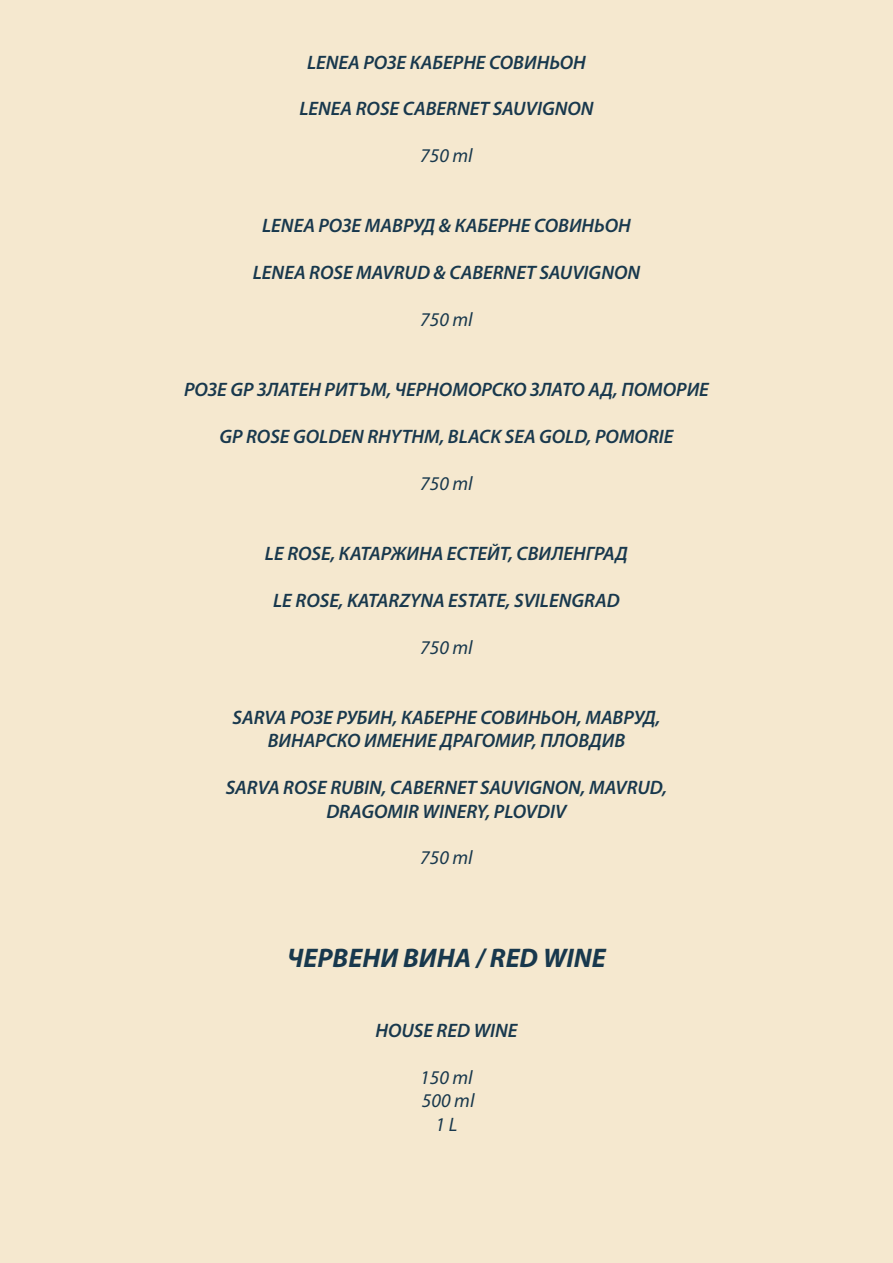
<style>
.page{position:relative;width:893px;height:1263px;background:#f5e8cf}
.page>*{position:absolute;margin:0;border:0;box-sizing:border-box;transform-origin:0 0}
.t1{font:italic 700 27px "Myriad Pro";color:#18384d}
.t2{font:italic 600 19.5px/23.4px "Myriad Pro";color:#18384d;text-align:center}
.t3{font:italic 19.5px/23.4px "Myriad Pro";color:#18384d;text-align:center}
</style>
<div class="page">
<p class="t2" style="left:307px;top:50px;width:280px">LENEA РОЗЕ КАБЕРНЕ СОВИНЬОН</p>
<p class="t2" style="left:299px;top:97px;width:296px">LENEA ROSE CABERNET SAUVIGNON</p>
<p class="t3" style="left:420px;top:144px;width:54px">750 ml</p>
<p class="t2" style="left:262px;top:214px;width:370px">LENEA РОЗЕ МАВРУД &amp; КАБЕРНЕ СОВИНЬОН</p>
<p class="t2" style="left:253px;top:260px;width:389px">LENEA ROSE MAVRUD &amp; CABERNET SAUVIGNON</p>
<p class="t3" style="left:420px;top:307px;width:54px">750 ml</p>
<p class="t2" style="left:184px;top:377px;width:526px">РОЗЕ GP ЗЛАТЕН РИТЪМ, ЧЕРНОМОРСКО ЗЛАТО АД, ПОМОРИЕ</p>
<p class="t2" style="left:219px;top:424px;width:456px">GP ROSE GOLDEN RHYTHM, BLACK SEA GOLD, POMORIE</p>
<p class="t3" style="left:420px;top:471px;width:54px">750 ml</p>
<p class="t2" style="left:265px;top:541px;width:364px">LE ROSE, КАТАРЖИНА ЕСТЕЙТ, СВИЛЕНГРАД</p>
<p class="t2" style="left:273px;top:588px;width:348px">LE ROSE, KATARZYNA ESTATE, SVILENGRAD</p>
<p class="t3" style="left:420px;top:635px;width:54px">750 ml</p>
<p class="t2" style="left:233px;top:705px;width:429px">SARVA РОЗЕ РУБИН, КАБЕРНЕ СОВИНЬОН, МАВРУД,<br>ВИНАРСКО ИМЕНИЕ ДРАГОМИР, ПЛОВДИВ</p>
<p class="t2" style="left:226px;top:775px;width:443px">SARVA ROSE RUBIN, CABERNET SAUVIGNON, MAVRUD,<br>DRAGOMIR WINERY, PLOVDIV</p>
<p class="t3" style="left:420px;top:846px;width:54px">750 ml</p>
<h1 class="t1" style="left:287px;top:940px;width:320px">ЧЕРВЕНИ ВИНА / RED WINE</h1>
<p class="t2" style="left:375px;top:1018px;width:144px">HOUSE RED WINE</p>
<p class="t3" style="left:420px;top:1065px;width:56px">150 ml<br>500 ml<br>1 L</p>
</div>
